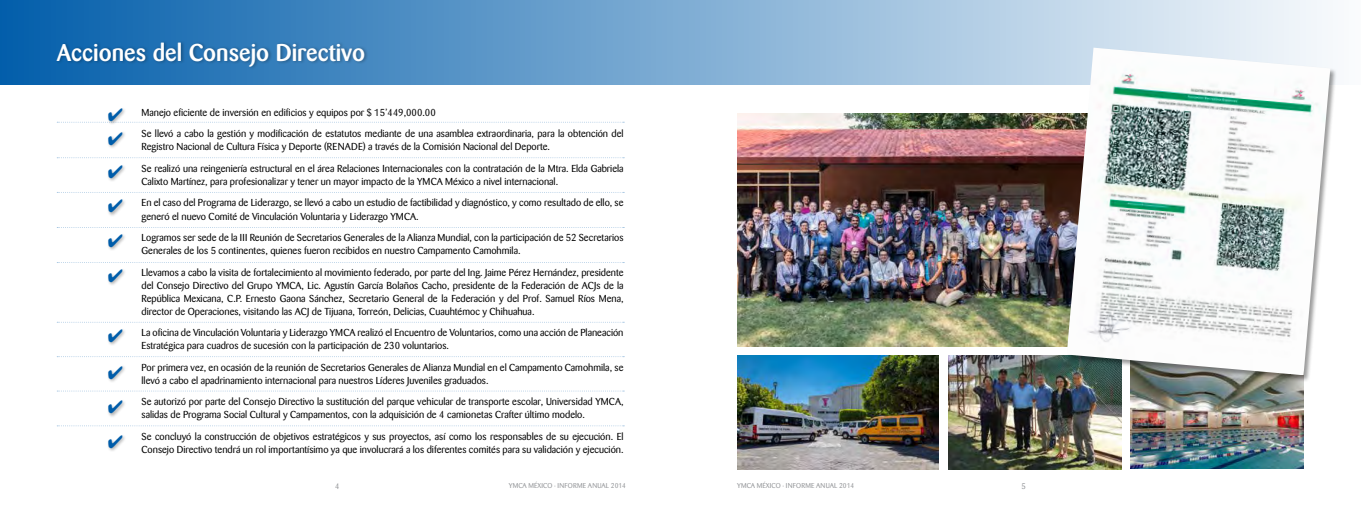
<style>
.page{position:relative;width:1361px;height:511px;background:#fff}
.page>*{position:absolute;margin:0;border:0;box-sizing:border-box;transform-origin:0 0}
.t1{font:500 24px "Barmeno";color:#fff}
.t2{font:18px/34.7px "Zapf Dingbats ITC";color:#005daa;text-align:justify}
.t3{font:10px/13px "Barmeno";color:#000}
.t4{font:8px "Barmeno";color:#939598}
.t5{font:7px "Barmeno";letter-spacing:.02em;color:#939598}
</style>
<div class="page">
<img style="left:1131px;top:382px;width:173px;height:86px">
<div style="left:0;top:0;width:1361px;height:85px;background:linear-gradient(to right,#035eab,#fafcfd)"></div>
<div style="left:55px;top:41px;width:314px;height:30px;background:#000;opacity:.3"></div>
<svg style="left:57px;top:157px;width:567px;height:1px"></svg>
<svg style="left:57px;top:192px;width:567px;height:1px"></svg>
<svg style="left:57px;top:262px;width:567px;height:1px"></svg>
<svg style="left:57px;top:227px;width:567px;height:1px"></svg>
<svg style="left:57px;top:390px;width:567px;height:1px"></svg>
<div style="left:107px;top:130px;width:20px;height:19px;background:#000;opacity:.3"></div>
<div style="left:107px;top:163px;width:20px;height:19px;background:#000;opacity:.3"></div>
<div style="left:107px;top:198px;width:20px;height:19px;background:#000;opacity:.3"></div>
<div style="left:107px;top:232px;width:20px;height:19px;background:#000;opacity:.3"></div>
<div style="left:107px;top:267px;width:20px;height:19px;background:#000;opacity:.3"></div>
<div style="left:107px;top:364px;width:20px;height:19px;background:#000;opacity:.3"></div>
<div style="left:107px;top:433px;width:20px;height:19px;background:#000;opacity:.3"></div>
<img style="left:737px;top:113px;width:329px;height:233px">
<img style="left:948px;top:355px;width:173px;height:113px">
<img style="left:737px;top:355px;width:202px;height:113px">
<div style="left:1066px;top:47px;width:271px;height:335px;background:#000;opacity:.4"></div>
<img style="left:1066px;top:48px;width:264px;height:327px">
<svg style="left:57px;top:109px;width:567px;height:36px"></svg>
<svg style="left:57px;top:330px;width:567px;height:48px"></svg>
<svg style="left:57px;top:401px;width:567px;height:47px"></svg>
<h1 class="t1" style="left:57px;top:38px;width:310px">Acciones del Consejo Directivo</h1>
<h2 class="t2" style="left:108px;top:154px;width:17px">✔ ✔ ✔ ✔</h2>
<p class="t3" style="left:142px;top:102px;width:483px;line-height:21.5px">Manejo eficiente de inversión en edificios y equipos por $ 15’449,000.00<br>Se llevó a cabo la gestión y modificación de estatutos mediante de una asamblea extraordinaria, para la obtención del</p>
<p class="t3" style="left:142px;top:136px;width:483px;line-height:21.5px">Registro Nacional de Cultura Física y Deporte (RENADE) a través de la Comisión Nacional del Deporte.<br>Se realizó una reingeniería estructural en el área Relaciones Internacionales con la contratación de la Mtra. Elda Gabriela</p>
<p class="t3" style="left:142px;top:171px;width:483px;line-height:21.5px">Calixto Martínez, para profesionalizar y tener un mayor impacto de la YMCA México a nivel internacional.<br>En el caso del Programa de Liderazgo, se llevó a cabo un estudio de factibilidad y diagnóstico, y como resultado de ello, se</p>
<p class="t3" style="left:142px;top:205px;width:483px;line-height:21.5px">generó el nuevo Comité de Vinculación Voluntaria y Liderazgo YMCA.<br>Logramos ser sede de la III Reunión de Secretarios Generales de la Alianza Mundial, con la participación de 52 Secretarios</p>
<p class="t3" style="left:142px;top:240px;width:483px;line-height:21.5px">Generales de los 5 continentes, quienes fueron recibidos en nuestro Campamento Camohmila.<br>Llevamos a cabo la visita de fortalecimiento al movimiento federado, por parte del Ing. Jaime Pérez Hernández, presidente</p>
<p class="t3" style="left:142px;top:278px;width:483px;text-align:justify">del Consejo Directivo del Grupo YMCA, Lic. Agustín García Bolaños Cacho, presidente de la Federación de ACJs de la República Mexicana, C.P. Ernesto Gaona Sánchez, Secretario General de la Federación y del Prof. Samuel Ríos Mena, director de Operaciones, visitando las ACJ de Tijuana, Torreón, Delicias, Cuauhtémoc y Chihuahua.</p>
<p class="t3" style="left:142px;top:326px;width:483px">La oficina de Vinculación Voluntaria y Liderazgo YMCA realizó el Encuentro de Voluntarios, como una acción de Planeación<br>Estratégica para cuadros de sucesión con la participación de 230 voluntarios.</p>
<p class="t3" style="left:142px;top:360px;width:483px">Por primera vez, en ocasión de la reunión de Secretarios Generales de Alianza Mundial en el Campamento Camohmila, se llevó a cabo el apadrinamiento internacional para nuestros Líderes Juveniles graduados.</p>
<p class="t3" style="left:142px;top:395px;width:483px">Se autorizó por parte del Consejo Directivo la sustitución del parque vehicular de transporte escolar, Universidad YMCA, salidas de Programa Social Cultural y Campamentos, con la adquisición de 4 camionetas Crafter último modelo.</p>
<p class="t3" style="left:142px;top:429px;width:483px">Se concluyó la construcción de objetivos estratégicos y sus proyectos, así como los responsables de su ejecución. El<br>Consejo Directivo tendrá un rol importantísimo ya que involucrará a los diferentes comités para su validación y ejecución.</p>
<p class="t4" style="left:335px;top:480px;width:6px">4</p>
<p class="t5" style="left:509px;top:481px;width:119px">YMCA MÉXICO · INFORME ANUAL 2014</p>
<p class="t5" style="left:737px;top:481px;width:119px">YMCA MÉXICO · INFORME ANUAL 2014</p>
<p class="t4" style="left:1021px;top:480px;width:6px">5</p>
</div>
